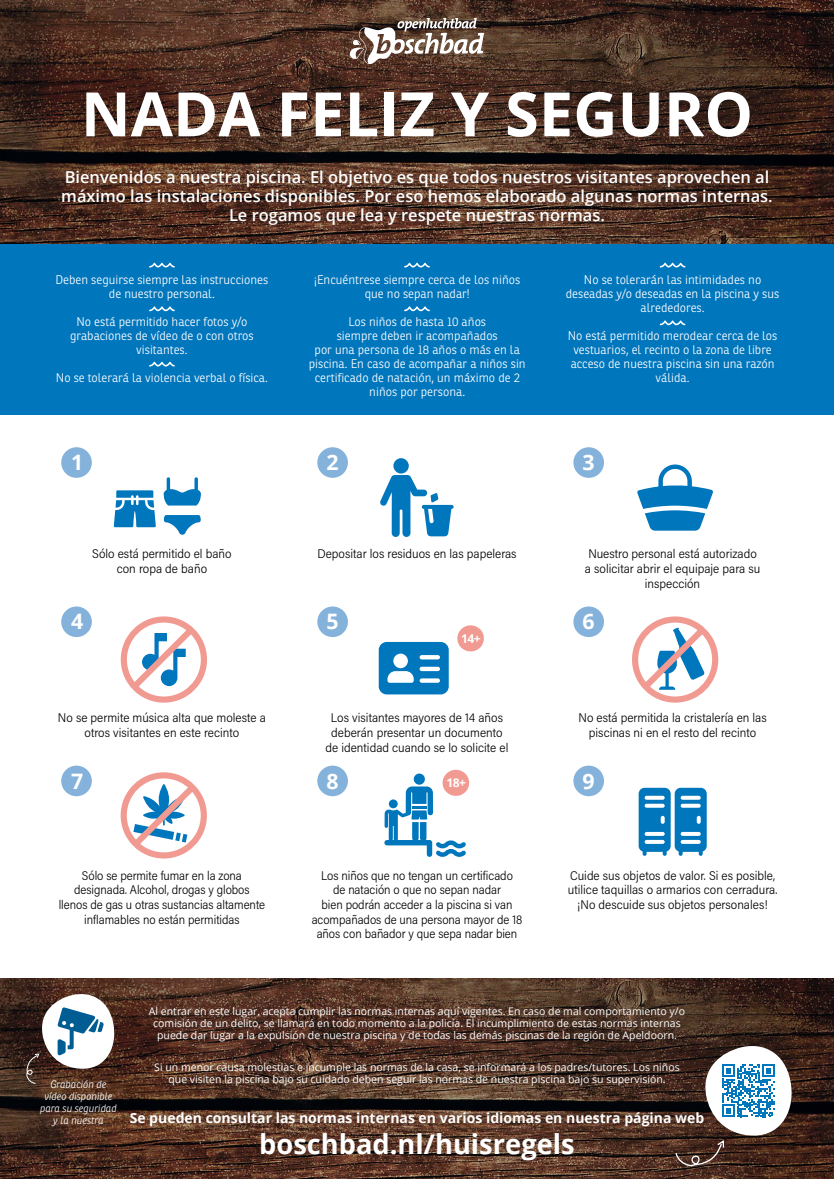
<style>
.page{position:relative;width:834px;height:1179px;background:#fff}
.page>*{position:absolute;margin:0;border:0;box-sizing:border-box;transform-origin:0 0}
.t1{font:700 61.25px "Open Sans";color:#fff}
.t2{font:700 27.27px "Open Sans";color:#fff}
.t3{font:700 21.28px "Open Sans";color:#fff}
.t4{font:600 16.45px/19.2px "Open Sans";color:#fff;text-align:center}
.t5{font:700 14px "Open Sans";color:#fff}
.t6{font:300 12.6px/14.7px "Acumin Pro Semi Cond";color:#000;text-align:center}
.t7{font:300 12.25px/14px "Ronnia";color:#fff;text-align:center}
.t8{font:700 12.07px "Open Sans";color:#fff}
.t9{font:10.5px/11.9px "Open Sans";color:#fff;text-align:center}
.t10{font:italic 300 10.5px/11.9px "Ronnia";letter-spacing:-.005em;color:#fff;text-align:center}
</style>
<div class="page">
<svg style="left:0;top:0;width:833px;height:244px;background:#492d22"></svg>
<div style="left:61px;top:447px;width:31px;height:31px;background:#84b2db;border-radius:50%"></div>
<div style="left:61px;top:606px;width:31px;height:31px;background:#84b2db;border-radius:50%"></div>
<div style="left:61px;top:765px;width:31px;height:31px;background:#84b2db;border-radius:50%"></div>
<div style="left:317px;top:447px;width:31px;height:31px;background:#84b2db;border-radius:50%"></div>
<div style="left:317px;top:606px;width:31px;height:31px;background:#84b2db;border-radius:50%"></div>
<div style="left:317px;top:765px;width:31px;height:31px;background:#84b2db;border-radius:50%"></div>
<div style="left:573px;top:447px;width:31px;height:31px;background:#84b2db;border-radius:50%"></div>
<div style="left:573px;top:606px;width:31px;height:31px;background:#84b2db;border-radius:50%"></div>
<div style="left:573px;top:765px;width:31px;height:31px;background:#84b2db;border-radius:50%"></div>
<svg style="left:0;top:978px;width:833px;height:201px;background:#4b3023"></svg>
<svg style="left:25px;top:990px;width:94px;height:94px"></svg>
<svg style="left:350px;top:18px;width:134px;height:46px"></svg>
<svg style="left:674px;top:1041px;width:123px;height:128px"></svg>
<div style="left:0;top:244px;width:833px;height:170px;background:#0076bd"></div>
<svg style="left:659px;top:263px;width:26px;height:4px"></svg>
<svg style="left:659px;top:320px;width:26px;height:5px"></svg>
<svg style="left:404px;top:306px;width:26px;height:5px"></svg>
<svg style="left:149px;top:306px;width:26px;height:5px"></svg>
<svg style="left:149px;top:362px;width:26px;height:4px"></svg>
<svg style="left:149px;top:263px;width:26px;height:4px"></svg>
<svg style="left:404px;top:263px;width:26px;height:4px"></svg>
<div style="left:121px;top:616px;width:86px;height:86px;border:6px solid #f19a92;border-radius:50%"></div>
<svg style="left:125px;top:622px;width:74px;height:74px"></svg>
<div style="left:632px;top:616px;width:86px;height:86px;border:6px solid #f19a92;border-radius:50%"></div>
<svg style="left:636px;top:622px;width:74px;height:74px"></svg>
<svg style="left:638px;top:788px;width:68px;height:68px"></svg>
<svg style="left:378px;top:642px;width:70px;height:52px"></svg>
<div style="left:121px;top:772px;width:86px;height:86px;border:6px solid #f19a92;border-radius:50%"></div>
<svg style="left:128px;top:777px;width:74px;height:75px"></svg>
<svg style="left:163px;top:477px;width:38px;height:28px"></svg>
<svg style="left:163px;top:515px;width:38px;height:20px"></svg>
<svg style="left:114px;top:490px;width:42px;height:37px"></svg>
<svg style="left:384px;top:769px;width:86px;height:88px"></svg>
<svg style="left:457px;top:625px;width:27px;height:27px"></svg>
<svg style="left:637px;top:464px;width:76px;height:67px"></svg>
<div style="left:393px;top:458px;width:15px;height:15px;background:#0076bd;border-radius:50%"></div>
<svg style="left:380px;top:475px;width:73px;height:62px"></svg>
<h1 class="t1" style="left:81px;top:71px;width:673px">NADA FELIZ Y SEGURO</h1>
<h3 class="t4" style="left:61px;top:167px;width:713px">Bienvenidos a nuestra piscina. El objetivo es que todos nuestros visitantes aprovechen al máximo las instalaciones disponibles. Por eso hemos elaborado algunas normas internas.<br>Le rogamos que lea y respete nuestras normas.</h3>
<p class="t7" style="left:56px;top:273px;width:214px">Deben seguirse siempre las instrucciones de nuestro personal.</p>
<p class="t7" style="left:70px;top:315px;width:185px">No está permitido hacer fotos y/o grabaciones de vídeo de o con otros visitantes.</p>
<p class="t7" style="left:56px;top:371px;width:214px">No se tolerará la violencia verbal o física.</p>
<p class="t7" style="left:314px;top:273px;width:207px">¡Encuéntrese siempre cerca de los niños que no sepan nadar!</p>
<p class="t7" style="left:309px;top:315px;width:218px">Los niños de hasta 10 años<br>siempre deben ir acompañados<br>por una persona de 18 años o más en la piscina. En caso de acompañar a niños sin certificado de natación, un máximo de 2 niños por persona.</p>
<p class="t7" style="left:565px;top:273px;width:215px">No se tolerarán las intimidades no deseadas y/o deseadas en la piscina y sus alrededores.</p>
<p class="t7" style="left:567px;top:329px;width:211px">No está permitido merodear cerca de los vestuarios, el recinto o la zona de libre acceso de nuestra piscina sin una razón válida.</p>
<h3 class="t3" style="left:71px;top:447px;width:14px">1</h3>
<h3 class="t3" style="left:326px;top:447px;width:14px">2</h3>
<h3 class="t3" style="left:582px;top:447px;width:14px">3</h3>
<h3 class="t3" style="left:71px;top:606px;width:14px">4</h3>
<p class="t6" style="left:92px;top:546px;width:141px">Sólo está permitido el baño con ropa de baño</p>
<p class="t6" style="left:317px;top:546px;width:201px">Depositar los residuos en las papeleras</p>
<p class="t6" style="left:584px;top:546px;width:177px">Nuestro personal está autorizado a solicitar abrir el equipaje para su inspección</p>
<h3 class="t3" style="left:326px;top:607px;width:14px">5</h3>
<h3 class="t3" style="left:582px;top:607px;width:14px">6</h3>
<p class="t8" style="left:461px;top:630px;width:21px">14+</p>
<p class="t6" style="left:58px;top:710px;width:209px">No se permite música alta que moleste a otros visitantes en este recinto</p>
<p class="t6" style="left:325px;top:710px;width:184px">Los visitantes mayores de 14 años deberán presentar un documento de identidad cuando se lo solicite el</p>
<p class="t6" style="left:578px;top:710px;width:190px">No está permitida la cristalería en las piscinas ni en el resto del recinto</p>
<h3 class="t3" style="left:326px;top:766px;width:14px">8</h3>
<h3 class="t3" style="left:71px;top:766px;width:14px">7</h3>
<h3 class="t3" style="left:582px;top:766px;width:14px">9</h3>
<p class="t8" style="left:446px;top:774px;width:21px">18+</p>
<p class="t6" style="left:59px;top:867px;width:208px">Sólo se permite fumar en la zona designada. Alcohol, drogas y globos llenos de gas u otras sustancias altamente inflamables no están permitidas</p>
<p class="t6" style="left:567px;top:867px;width:211px">Cuide sus objetos de valor. Si es posible, utilice taquillas o armarios con cerradura. ¡No descuide sus objetos personales!</p>
<p class="t6" style="left:311px;top:867px;width:212px">Los niños que no tengan un certificado<br>de natación o que no sepan nadar<br>bien podrán acceder a la piscina si van acompañados de una persona mayor de 18 años con bañador y que sepa nadar bien</p>
<p class="t10" style="left:40px;top:1078px;width:78px">Grabación de vídeo disponible para su seguridad y la nuestra</p>
<p class="t9" style="left:149px;top:1005px;width:537px">Al entrar en este lugar, acepta cumplir las normas internas aquí vigentes. En caso de mal comportamiento y/o comisión de un delito, se llamará en todo momento a la policía. El incumplimiento de estas normas internas puede dar lugar a la expulsión de nuestra piscina y de todas las demás piscinas de la región de Apeldoorn.</p>
<p class="t9" style="left:154px;top:1061px;width:527px">Si un menor causa molestias e incumple las normas de la casa, se informará a los padres/tutores. Los niños que visiten la piscina bajo su cuidado deben seguir las normas de nuestra piscina bajo su supervisión.</p>
<p class="t5" style="left:130px;top:1108px;width:576px">Se pueden consultar las normas internas en varios idiomas en nuestra página web</p>
<h2 class="t2" style="left:259px;top:1125px;width:317px">boschbad.nl/huisregels</h2>
</div>
